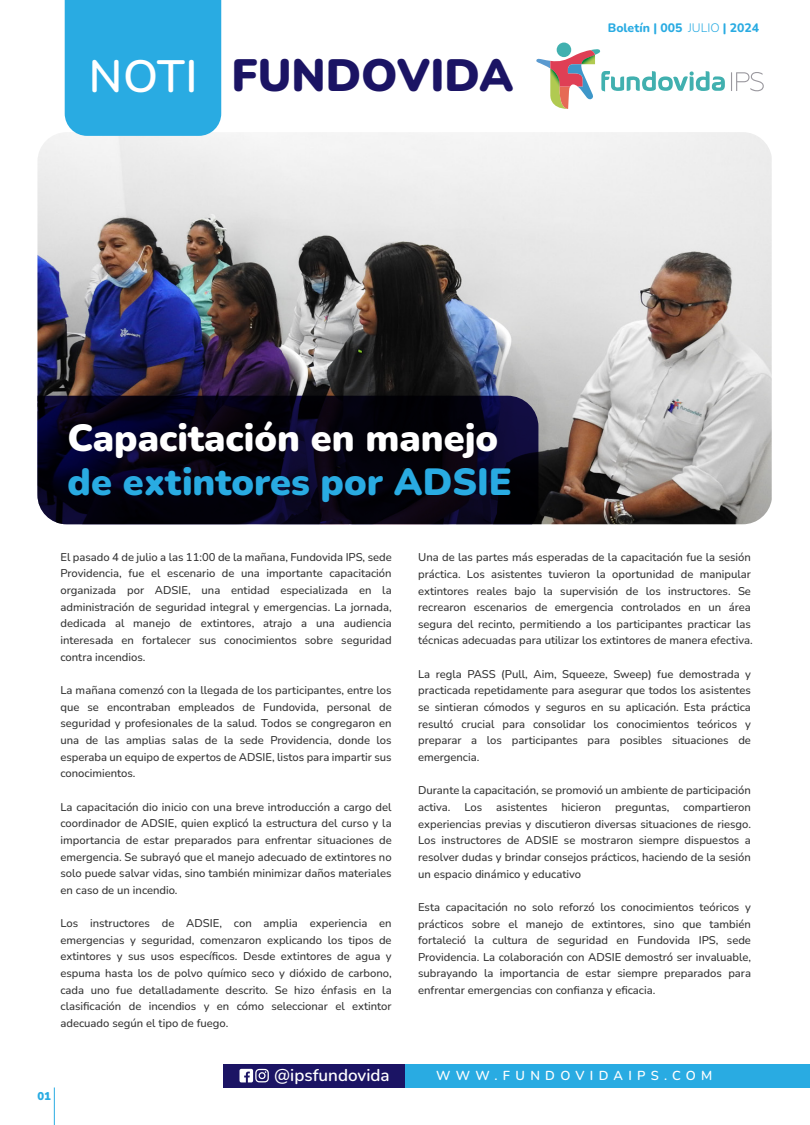
<style>
.page{position:relative;width:810px;height:1125px;background:#fff}
.page>*{position:absolute;margin:0;border:0;box-sizing:border-box;transform-origin:0 0}
.t1{font:900 45.15px "Nunito";color:#1b1464}
.t2{font:900 37.72px "Nunito";color:#fff}
.t3{font:900 37.72px "Nunito";color:#29abe2}
.t4{font:600 17.02px "Nunito";color:#fff}
.t5{font:600 12.98px "Nunito";letter-spacing:.41em;color:#fff}
.t6{font:800 12.23px "Nunito";color:#29abe2}
.t7{font:500 11.25px/16.6px "Nunito";color:#333;text-align:justify}
.t8{font:900 11.25px "Nunito";color:#29abe2}
.s1{font-weight:600;color:#fff}
.s2{font-weight:300}
</style>
<div class="page">
<img style="left:37px;top:132px;width:735px;height:392px">
<svg style="left:37px;top:396px;width:501px;height:128px;background:#060416"></svg>
<svg style="left:731px;top:72px;width:33px;height:19px"></svg>
<svg style="left:536px;top:43px;width:189px;height:66px"></svg>
<div style="left:65px;top:0;width:156px;height:136px;background:#29abe2"></div>
<div style="left:223px;top:1064px;width:397px;height:23px;background:#1b1464"></div>
<div style="left:405px;top:1064px;width:405px;height:23px;background:#29abe2"></div>
<svg style="left:240px;top:1069px;width:29px;height:13px"></svg>
<hr style="left:54px;top:1088px;width:1px;height:37px;background:#29abe2">
<h1 class="t1" style="left:89px;top:43px;width:426px"><span class="s1">NOTI</span> FUNDOVIDA</h1>
<p class="t6" style="left:608px;top:19px;width:153px">Boletín | 005 <span class="s2">JULIO</span> | 2024</p>
<h2 class="t2" style="left:68px;top:411px;width:432px">Capacitación en manejo</h2>
<h2 class="t3" style="left:68px;top:455px;width:446px">de extintores por ADSIE</h2>
<p class="t7" style="left:60px;top:548px;width:333px">El pasado 4 de julio a las 11:00 de la mañana, Fundovida IPS, sede Providencia, fue el escenario de una importante capacitación organizada por ADSIE, una entidad especializada en la administración de seguridad integral y emergencias. La jornada, dedicada al manejo de extintores, atrajo a una audiencia interesada en fortalecer sus conocimientos sobre seguridad contra incendios.</p>
<p class="t7" style="left:60px;top:681px;width:333px">La mañana comenzó con la llegada de los participantes, entre los que se encontraban empleados de Fundovida, personal de seguridad y profesionales de la salud. Todos se congregaron en una de las amplias salas de la sede Providencia, donde los esperaba un equipo de expertos de ADSIE, listos para impartir sus conocimientos.</p>
<p class="t7" style="left:60px;top:798px;width:333px">La capacitación dio inicio con una breve introducción a cargo del coordinador de ADSIE, quien explicó la estructura del curso y la importancia de estar preparados para enfrentar situaciones de emergencia. Se subrayó que el manejo adecuado de extintores no solo puede salvar vidas, sino también minimizar daños materiales en caso de un incendio.</p>
<p class="t7" style="left:60px;top:914px;width:333px">Los instructores de ADSIE, con amplia experiencia en emergencias y seguridad, comenzaron explicando los tipos de extintores y sus usos específicos. Desde extintores de agua y espuma hasta los de polvo químico seco y dióxido de carbono, cada uno fue detalladamente descrito. Se hizo énfasis en la clasificación de incendios y en cómo seleccionar el extintor adecuado según el tipo de fuego.</p>
<p class="t7" style="left:418px;top:549px;width:336px;text-align:left">Una de las partes más esperadas de la capacitación fue la sesión práctica. Los asistentes tuvieron la oportunidad de manipular extintores reales bajo la supervisión de los instructores. Se recrearon escenarios de emergencia controlados en un área segura del recinto, permitiendo a los participantes practicar las técnicas adecuadas para utilizar los extintores de manera efectiva.</p>
<p class="t7" style="left:418px;top:665px;width:334px">La regla PASS (Pull, Aim, Squeeze, Sweep) fue demostrada y practicada repetidamente para asegurar que todos los asistentes se sintieran cómodos y seguros en su aplicación. Esta práctica resultó crucial para consolidar los conocimientos teóricos y preparar a los participantes para posibles situaciones de emergencia.</p>
<p class="t7" style="left:418px;top:782px;width:334px">Durante la capacitación, se promovió un ambiente de participación activa. Los asistentes hicieron preguntas, compartieron experiencias previas y discutieron diversas situaciones de riesgo.<br>Los instructores de ADSIE se mostraron siempre dispuestos a resolver dudas y brindar consejos prácticos, haciendo de la sesión un espacio dinámico y educativo</p>
<p class="t7" style="left:418px;top:898px;width:334px">Esta capacitación no solo reforzó los conocimientos teóricos y prácticos sobre el manejo de extintores, sino que también fortaleció la cultura de seguridad en Fundovida IPS, sede Providencia. La colaboración con ADSIE demostró ser invaluable, subrayando la importancia de estar siempre preparados para enfrentar emergencias con confianza y eficacia.</p>
<p class="t8" style="left:38px;top:1088px;width:15px">01</p>
<h3 class="t4" style="left:274px;top:1063px;width:117px">@ipsfundovida</h3>
<p class="t5" style="left:436px;top:1066px;width:278px">WWW.FUNDOVIDAIPS.COM</p>
</div>
